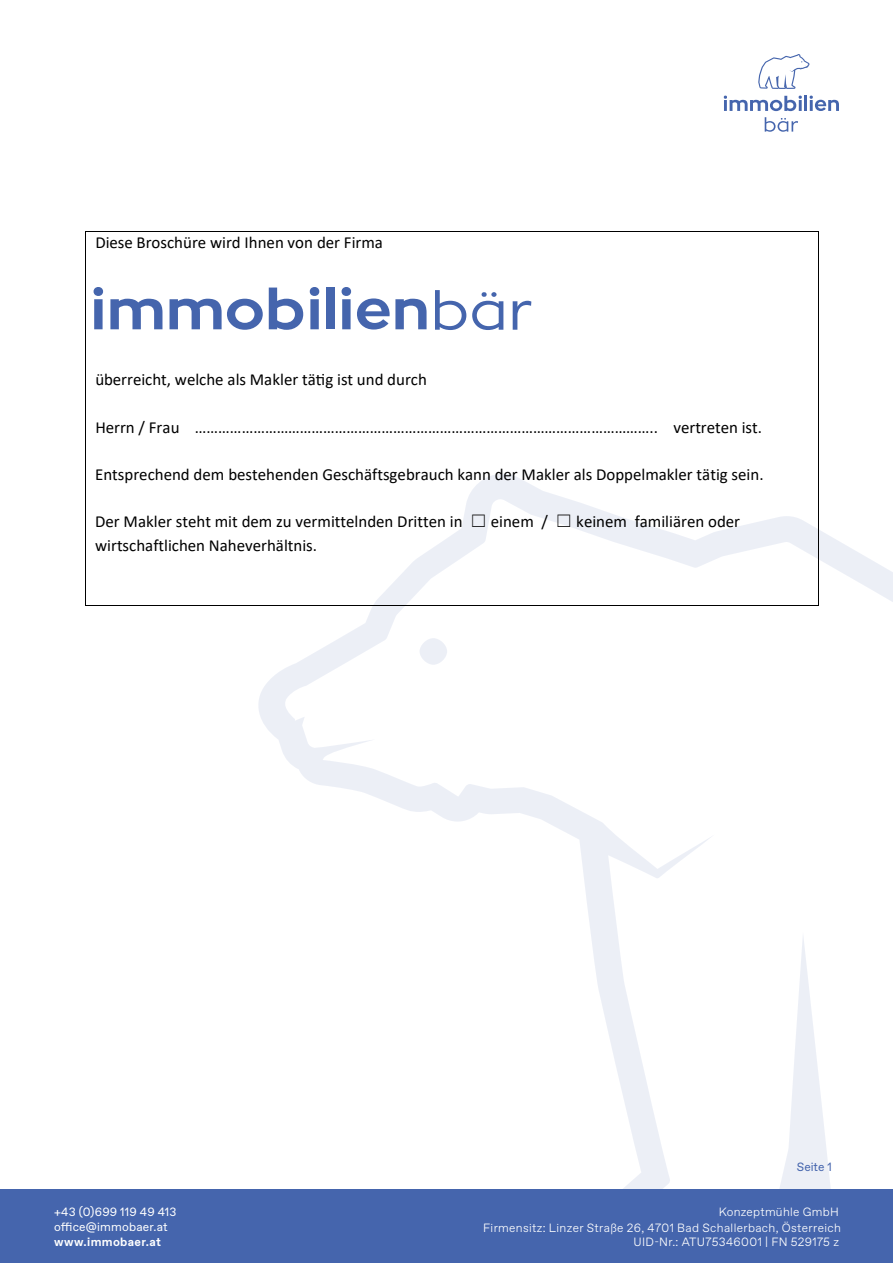
<style>
.page{position:relative;width:893px;height:1263px;background:#fff}
.page>*{position:absolute;margin:0;border:0;box-sizing:border-box;transform-origin:0 0}
.t1{font:16.95px/23.9px "Calibri";color:#000}
.t2{font:300 12px/15.8px "Favorit Pro";letter-spacing:.03em;color:#fff;text-align:right}
.t3{font:12px "Favorit Pro";letter-spacing:.015em;color:#fff}
.t4{font:700 12px "Favorit Pro";letter-spacing:.03em;color:#fff}
.t5{font:12px "Favorit Pro";color:#4565ad}
.s1{font-family:"MS Gothic"}
</style>
<div class="page">
<svg style="left:257px;top:474px;width:636px;height:716px"></svg>
<div style="left:419px;top:638px;width:28px;height:27px;background:#eceff6;border-radius:50%"></div>
<div style="left:0;top:1190px;width:893px;height:73px;background:#4565ad"></div>
<svg style="left:758px;top:54px;width:52px;height:35px"></svg>
<svg style="left:765px;top:117px;width:33px;height:15px"></svg>
<hr style="left:804px;top:96px;width:3px;height:15px;background:#4565ad">
<svg style="left:809px;top:95px;width:30px;height:16px"></svg>
<svg style="left:724px;top:95px;width:78px;height:16px"></svg>
<hr style="left:85px;top:354px;width:1px;height:251px;background:#000">
<hr style="left:86px;top:605px;width:732px;height:1px;background:#000">
<hr style="left:818px;top:354px;width:1px;height:251px;background:#000">
<hr style="left:86px;top:231px;width:732px;height:1px;background:#000">
<hr style="left:85px;top:232px;width:1px;height:136px;background:#000">
<hr style="left:818px;top:232px;width:1px;height:136px;background:#000">
<svg style="left:435px;top:290px;width:31px;height:40px"></svg>
<svg style="left:472px;top:292px;width:31px;height:38px"></svg>
<svg style="left:513px;top:301px;width:18px;height:29px"></svg>
<svg style="left:269px;top:288px;width:34px;height:42px"></svg>
<svg style="left:93px;top:287px;width:11px;height:42px"></svg>
<div style="left:326px;top:288px;width:8px;height:41px;background:#4565ad"></div>
<svg style="left:309px;top:287px;width:11px;height:42px"></svg>
<svg style="left:341px;top:287px;width:86px;height:42px"></svg>
<svg style="left:110px;top:299px;width:52px;height:30px"></svg>
<svg style="left:170px;top:299px;width:93px;height:31px"></svg>
<p class="t1" style="left:95px;top:230px;width:289px">Diese Broschüre wird Ihnen von der Firma</p>
<p class="t1" style="left:95px;top:367px;width:333px">überreicht, welche als Makler tätig ist und durch</p>
<p class="t1" style="left:95px;top:415px;width:668px">Herrn / Frau ……………………………………………………………………………………………………….. vertreten ist.</p>
<p class="t1" style="left:95px;top:462px;width:670px">Entsprechend dem bestehenden Geschäftsgebrauch kann der Makler als Doppelmakler tätig sein.</p>
<p class="t1" style="left:95px;top:509px;width:646px">Der Makler steht mit dem zu vermittelnden Dritten in <span class="s1">☐</span> einem / <span class="s1">☐</span> keinem familiären oder wirtschaftlichen Naheverhältnis.</p>
<p class="t5" style="left:797px;top:1159px;width:37px">Seite 1</p>
<p class="t3" style="left:54px;top:1203px;width:124px">+43 (0)699 119 49 413</p>
<p class="t3" style="left:54px;top:1218px;width:115px">office@immobaer.at</p>
<p class="t4" style="left:54px;top:1233px;width:109px">www.immobaer.at</p>
<p class="t2" style="left:483px;top:1203px;width:359px">Konzeptmühle GmbH<br>Firmensitz: Linzer Straße 26, 4701 Bad Schallerbach, Österreich</p>
<p class="t2" style="left:633px;top:1233px;width:207px">UID-Nr.: ATU75346001 | FN 529175 z</p>
</div>
